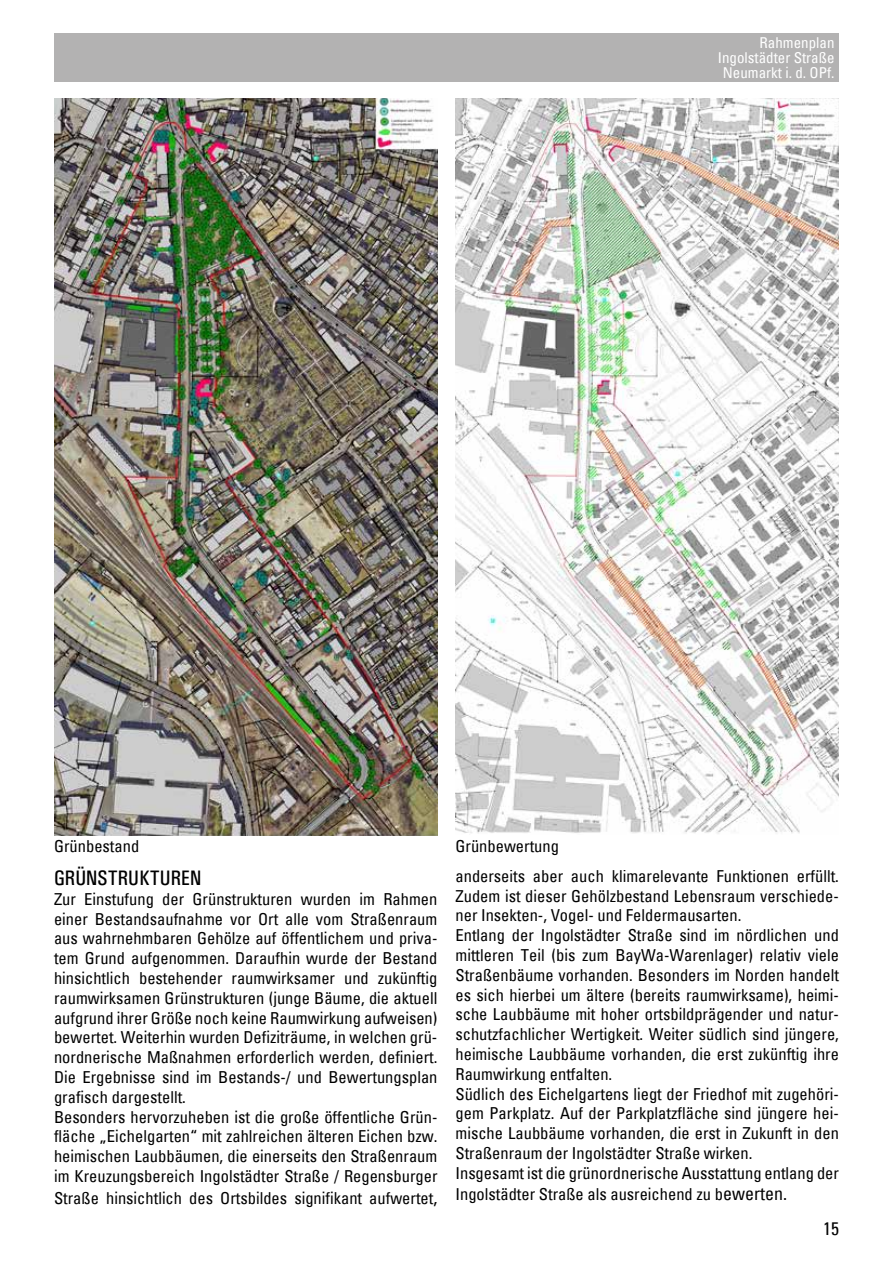
<style>
.page{position:relative;width:893px;height:1263px;background:#fff}
.page>*{position:absolute;margin:0;border:0;box-sizing:border-box;transform-origin:0 0}
.t1{font:21px "Univers Condensed";color:#000}
.t2{font:condensed 18px "Univers";color:#000}
.t3{font:condensed 16.5px/19.8px "Univers";color:#000}
.t4{font:condensed 15px/15px "Univers";color:#fff;text-align:right}
.s1{font-size:18px}
</style>
<div class="page">
<div style="left:54px;top:33px;width:785px;height:48px;background:#b3b2b2"></div>
<img style="left:54px;top:99px;width:383px;height:737px">
<img style="left:455px;top:99px;width:384px;height:735px">
<p class="t4" style="left:718px;top:35px;width:118px">Rahmenplan<br>Ingolstädter Straße<br>Neumarkt i. d. OPf.</p>
<p class="t3" style="left:54px;top:836px;width:87px">Grünbestand</p>
<p class="t1" style="left:54px;top:865px;width:149px">GRÜNSTRUKTUREN</p>
<p class="t3" style="left:54px;top:889px;width:385px">Zur Einstufung der Grünstrukturen wurden im Rahmen einer Bestandsaufnahme vor Ort alle vom Straßenraum aus wahrnehmbaren Gehölze auf öffentlichem und priva&shy;tem Grund aufgenommen. Daraufhin wurde der Bestand hinsichtlich bestehender raumwirksamer und zukünftig raumwirksamen Grünstrukturen (junge Bäume, die aktuell aufgrund ihrer Größe noch keine Raumwirkung aufweisen) bewertet. Weiterhin wurden Defiziträume, in welchen grü&shy;nordnerische Maßnahmen erforderlich werden, definiert.<br>Die Ergebnisse sind im Bestands-/ und Bewertungsplan grafisch dargestellt.<br>Besonders hervorzuheben ist die große öffentliche Grün&shy;fläche „Eichelgarten“ mit zahlreichen älteren Eichen bzw. heimischen Laubbäumen, die einerseits den Straßenraum im Kreuzungsbereich Ingolstädter Straße / Regensburger</p>
<p class="t3" style="left:54px;top:1187px;width:385px">Straße hinsichtlich des Ortsbildes signifikant aufwertet<span class="s1">,</span></p>
<p class="t3" style="left:455px;top:836px;width:105px">Grünbewertung</p>
<p class="t3" style="left:455px;top:866px;width:385px">anderseits aber auch klimarelevante Funktionen erfüllt.<br>Zudem ist dieser Gehölzbestand Lebensraum verschiede&shy;ner Insekten-, Vogel- und Feldermausarten.<br>Entlang der Ingolstädter Straße sind im nördlichen und mittleren Teil (bis zum BayWa-Warenlager) relativ viele Straßenbäume vorhanden. Besonders im Norden handelt es sich hierbei um ältere (bereits raumwirksame), heimi&shy;sche Laubbäume mit hoher ortsbildprägender und natur&shy;schutzfachlicher Wertigkeit. Weiter südlich sind jüngere, heimische Laubbäume vorhanden, die erst zukünftig ihre Raumwirkung entfalten.<br>Südlich des Eichelgartens liegt der Friedhof mit zugehöri&shy;gem Parkplatz. Auf der Parkplatzfläche sind jüngere hei&shy;mische Laubbäume vorhanden, die erst in Zukunft in den Straßenraum der Ingolstädter Straße wirken.<br>Insgesamt ist die grünordnerische Ausstattung entlang der</p>
<p class="t3" style="left:455px;top:1184px;width:333px">Ingolstädter Straße als ausreichend zu b<span class="s1">ewerten.</span></p>
<p class="t2" style="left:823px;top:1216px;width:17px">15</p>
</div>
